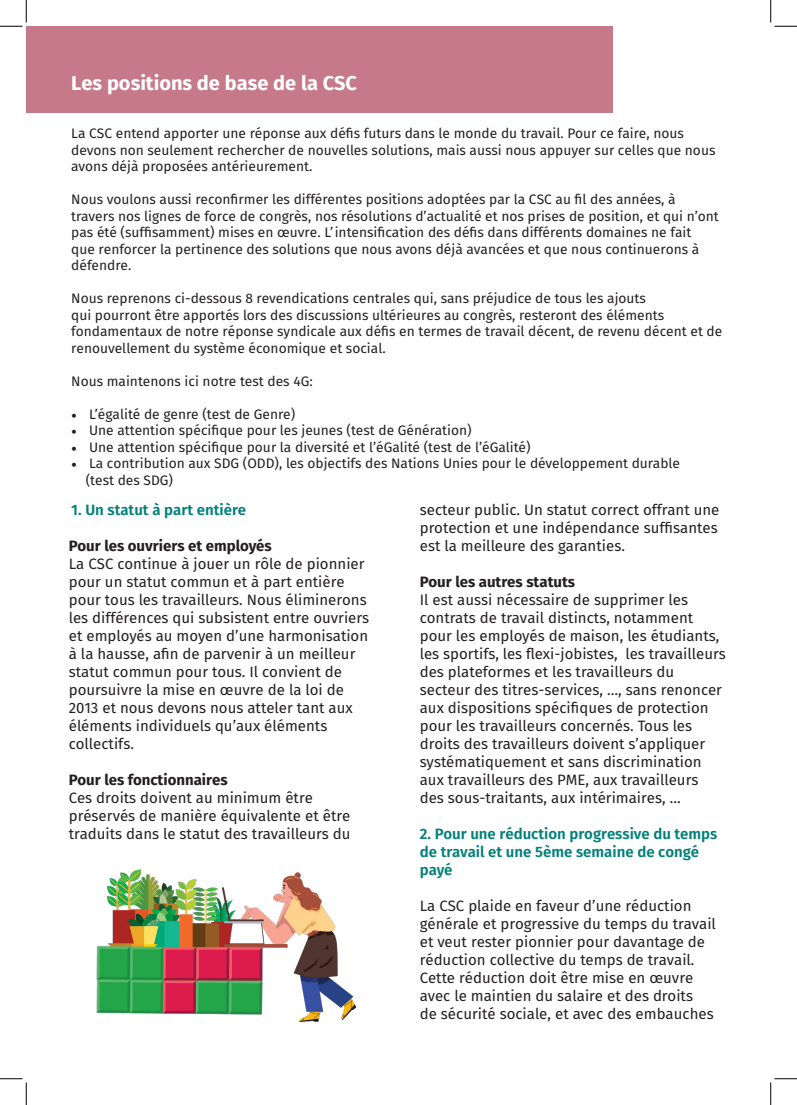
<style>
.page{position:relative;width:797px;height:1105px;background:#fff}
.page>*{position:absolute;margin:0;border:0;box-sizing:border-box;transform-origin:0 0}
.t1{font:700 20px "Fira Sans";color:#fff}
.basistekst{font:15px/18px "Fira Sans";color:#231f20}
.basistekst-2{font:600 15px/18px "Fira Sans";color:#00807a}
.basistekst-3{font:700 15px "Fira Sans";color:#231f20}
.t2{font:13.75px/16.5px "Fira Sans";color:#231f20}
.s1{font-family:"Minion Pro";font-size:15px}
</style>
<div class="page">
<div style="left:26px;top:26px;width:587px;height:87px;background:#c67988"></div>
<img style="left:96px;top:869px;width:261px;height:154px">
<svg style="left:0;top:0;width:27px;height:27px"></svg>
<svg style="left:0;top:1078px;width:27px;height:27px"></svg>
<svg style="left:770px;top:0;width:27px;height:27px"></svg>
<svg style="left:770px;top:1078px;width:27px;height:27px"></svg>
<p class="t1" style="left:71px;top:66px;width:287px">Les positions de base de la CSC</p>
<p class="t2" style="left:71px;top:125px;width:645px">La CSC entend apporter une réponse aux défis futurs dans le monde du travail. Pour ce faire, nous devons non seulement rechercher de nouvelles solutions, mais aussi nous appuyer sur celles que nous avons déjà proposées antérieurement.</p>
<p class="t2" style="left:71px;top:191px;width:649px">Nous voulons aussi reconfirmer les différentes positions adoptées par la CSC au fil des années, à travers nos lignes de force de congrès, nos résolutions d’actualité et nos prises de position, et qui n’ont pas été (suffisamment) mises en œuvre. L’intensification des défis dans différents domaines ne fait<br>que renforcer la pertinence des solutions que nous avons déjà avancées et que nous continuerons à défendre.</p>
<p class="t2" style="left:71px;top:290px;width:652px">Nous reprenons ci-dessous 8 revendications centrales qui, sans préjudice de tous les ajouts<br>qui pourront être apportés lors des discussions ultérieures au congrès, resteront des éléments fondamentaux de notre réponse syndicale aux défis en termes de travail décent, de revenu décent et de renouvellement du système économique et social.</p>
<p class="t2" style="left:71px;top:372px;width:243px">Nous maintenons ici notre test des 4G:</p>
<p class="t2" style="left:71px;top:405px;width:225px"><span class="s1">•</span> L’égalité de genre (test de Genre)</p>
<p class="t2" style="left:71px;top:422px;width:402px"><span class="s1">•</span> Une attention spécifique pour les jeunes (test de Génération)</p>
<p class="t2" style="left:71px;top:438px;width:461px"><span class="s1">•</span> Une attention spécifique pour la diversité et l’éGalité (test de l’éGalité)</p>
<p class="t2" style="left:86px;top:455px;width:595px;text-indent:-15px"><span class="s1">•</span> La contribution aux SDG (ODD), les objectifs des Nations Unies pour le développement durable (test des SDG)</p>
<p class="basistekst-2" style="left:71px;top:500px;width:176px">1. Un statut à part entière</p>
<p class="basistekst-3" style="left:69px;top:533px;width:204px">Pour les ouvriers et employés</p>
<p class="basistekst" style="left:69px;top:554px;width:302px">La CSC continue à jouer un rôle de pionnier pour un statut commun et à part entière pour tous les travailleurs. Nous éliminerons les différences qui subsistent entre ouvriers et employés au moyen d’une harmonisation à la hausse, afin de parvenir à un meilleur statut commun pour tous. Il convient de poursuivre la mise en œuvre de la loi de 2013 et nous devons nous atteler tant aux éléments individuels qu’aux éléments collectifs.</p>
<p class="basistekst-3" style="left:69px;top:767px;width:160px">Pour les fonctionnaires</p>
<p class="basistekst" style="left:69px;top:788px;width:283px">Ces droits doivent au minimum être préservés de manière équivalente et être traduits dans le statut des travailleurs du</p>
<p class="basistekst" style="left:420px;top:500px;width:301px">secteur public. Un statut correct offrant une protection et une indépendance suffisantes est la meilleure des garanties.</p>
<p class="basistekst-3" style="left:420px;top:569px;width:157px">Pour les autres statuts</p>
<p class="basistekst" style="left:420px;top:590px;width:307px">Il est aussi nécessaire de supprimer les contrats de travail distincts, notamment pour les employés de maison, les étudiants, les sportifs, les flexi-jobistes, les travailleurs des plateformes et les travailleurs du secteur des titres-services, …, sans renoncer aux dispositions spécifiques de protection pour les travailleurs concernés. Tous les droits des travailleurs doivent s’appliquer systématiquement et sans discrimination aux travailleurs des PME, aux travailleurs des sous-traitants, aux intérimaires, …</p>
<p class="basistekst-2" style="left:420px;top:824px;width:299px">2. Pour une réduction progressive du temps de travail et une 5ème semaine de congé payé</p>
<p class="basistekst" style="left:420px;top:896px;width:298px">La CSC plaide en faveur d’une réduction générale et progressive du temps du travail et veut rester pionnier pour davantage de réduction collective du temps de travail.<br>Cette réduction doit être mise en œuvre avec le maintien du salaire et des droits<br>de sécurité sociale, et avec des embauches</p>
</div>
